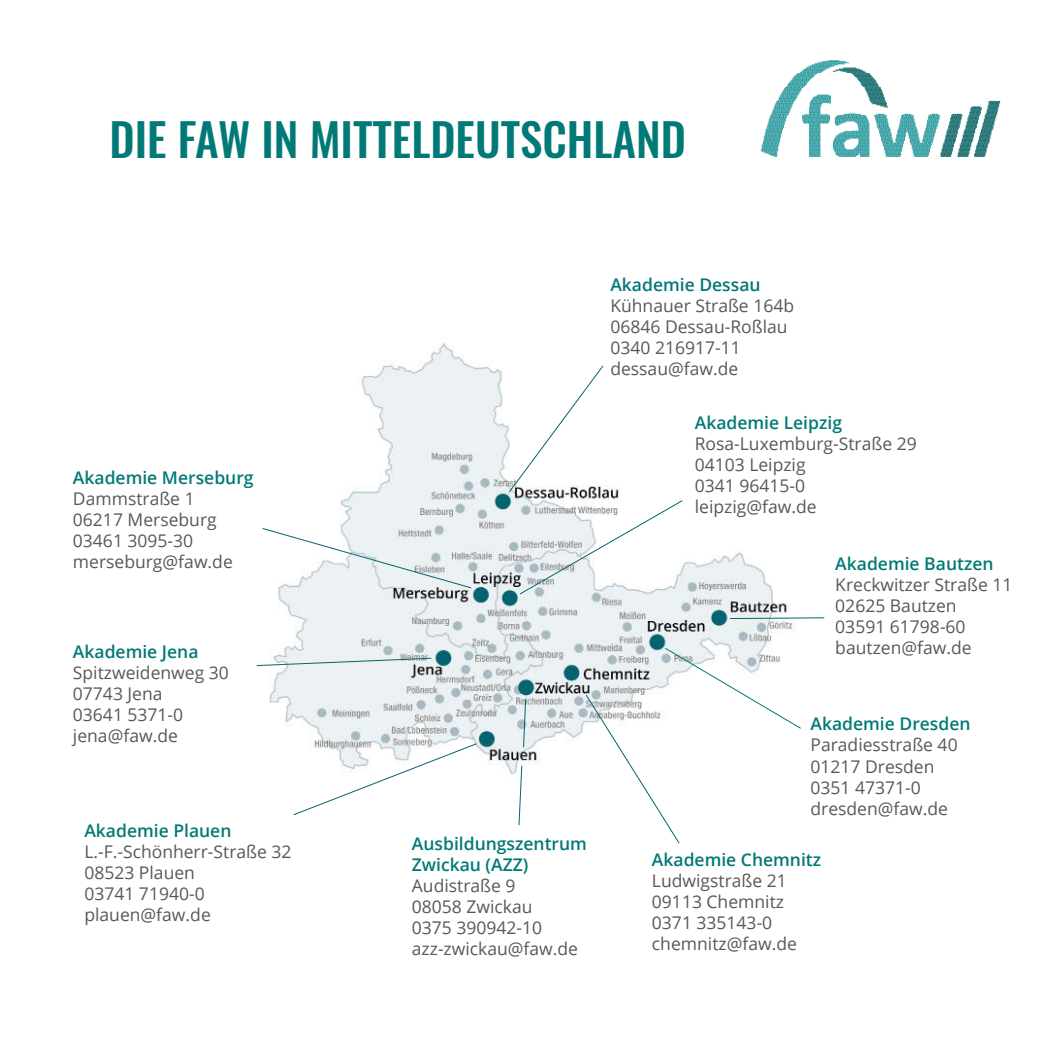
<style>
.page{position:relative;width:1062px;height:1062px;background:#fff}
.page>*{position:absolute;margin:0;border:0;box-sizing:border-box;transform-origin:0 0}
.t1{font:500 45.32px "Oswald";color:#007977}
.t2{font:17.5px/21px "Open Sans";color:#57585a}
.t3{font:600 17.5px/21px "Open Sans";color:#007977}
</style>
<div class="page">
<img style="left:269px;top:343px;width:525px;height:432px">
<svg style="left:508px;top:365px;width:96px;height:128px"></svg>
<svg style="left:729px;top:617px;width:96px;height:2px"></svg>
<svg style="left:585px;top:647px;width:216px;height:197px"></svg>
<svg style="left:522px;top:698px;width:4px;height:50px"></svg>
<svg style="left:292px;top:742px;width:186px;height:74px"></svg>
<svg style="left:256px;top:657px;width:176px;height:9px;background:#d0dfe2"></svg>
<svg style="left:262px;top:527px;width:210px;height:62px"></svg>
<svg style="left:519px;top:499px;width:164px;height:96px"></svg>
<img style="left:760px;top:60px;width:241px;height:97px">
<svg style="left:518px;top:764px;width:5px;height:62px"></svg>
<h1 class="t1" style="left:110px;top:121px;width:578px">DIE FAW IN MITTELDEUTSCHLAND</h1>
<p class="t3" style="left:73px;top:468px;width:182px">Akademie Merseburg</p>
<p class="t2" style="left:73px;top:487px;width:161px">Dammstraße 1<br>06217 Merseburg<br>03461 3095-30 merseburg@faw.de</p>
<p class="t3" style="left:73px;top:643px;width:127px">Akademie Jena</p>
<p class="t2" style="left:73px;top:661px;width:157px">Spitzweidenweg 30<br>07743 Jena<br>03641 5371-0 jena@faw.de</p>
<p class="t3" style="left:84px;top:822px;width:149px">Akademie Plauen</p>
<p class="t2" style="left:84px;top:841px;width:209px">L.-F.-Schönherr-Straße 32<br>08523 Plauen<br>03741 71940-0 plauen@faw.de</p>
<p class="t3" style="left:412px;top:834px;width:177px">Ausbildungszentrum<br>Zwickau (AZZ)</p>
<p class="t2" style="left:412px;top:874px;width:168px">Audistraße 9<br>08058 Zwickau<br>0375 390942-10 azz-zwickau@faw.de</p>
<p class="t3" style="left:610px;top:276px;width:152px">Akademie Dessau</p>
<p class="t2" style="left:610px;top:295px;width:185px">Kühnauer Straße 164b<br>06846 Dessau-Roßlau<br>0340 216917-11 dessau@faw.de</p>
<p class="t3" style="left:694px;top:414px;width:149px">Akademie Leipzig</p>
<p class="t2" style="left:694px;top:433px;width:223px">Rosa-Luxemburg-Straße 29<br>04103 Leipzig<br>0341 96415-0 leipzig@faw.de</p>
<p class="t3" style="left:835px;top:555px;width:160px">Akademie Bautzen</p>
<p class="t2" style="left:835px;top:574px;width:179px">Kreckwitzer Straße 11<br>02625 Bautzen<br>03591 61798-60 bautzen@faw.de</p>
<p class="t3" style="left:810px;top:715px;width:162px">Akademie Dresden</p>
<p class="t2" style="left:810px;top:734px;width:149px">Paradiesstraße 40<br>01217 Dresden<br>0351 47371-0 dresden@faw.de</p>
<p class="t3" style="left:652px;top:851px;width:171px">Akademie Chemnitz</p>
<p class="t2" style="left:652px;top:869px;width:146px">Ludwigstraße 21<br>09113 Chemnitz<br>0371 335143-0 chemnitz@faw.de</p>
</div>
